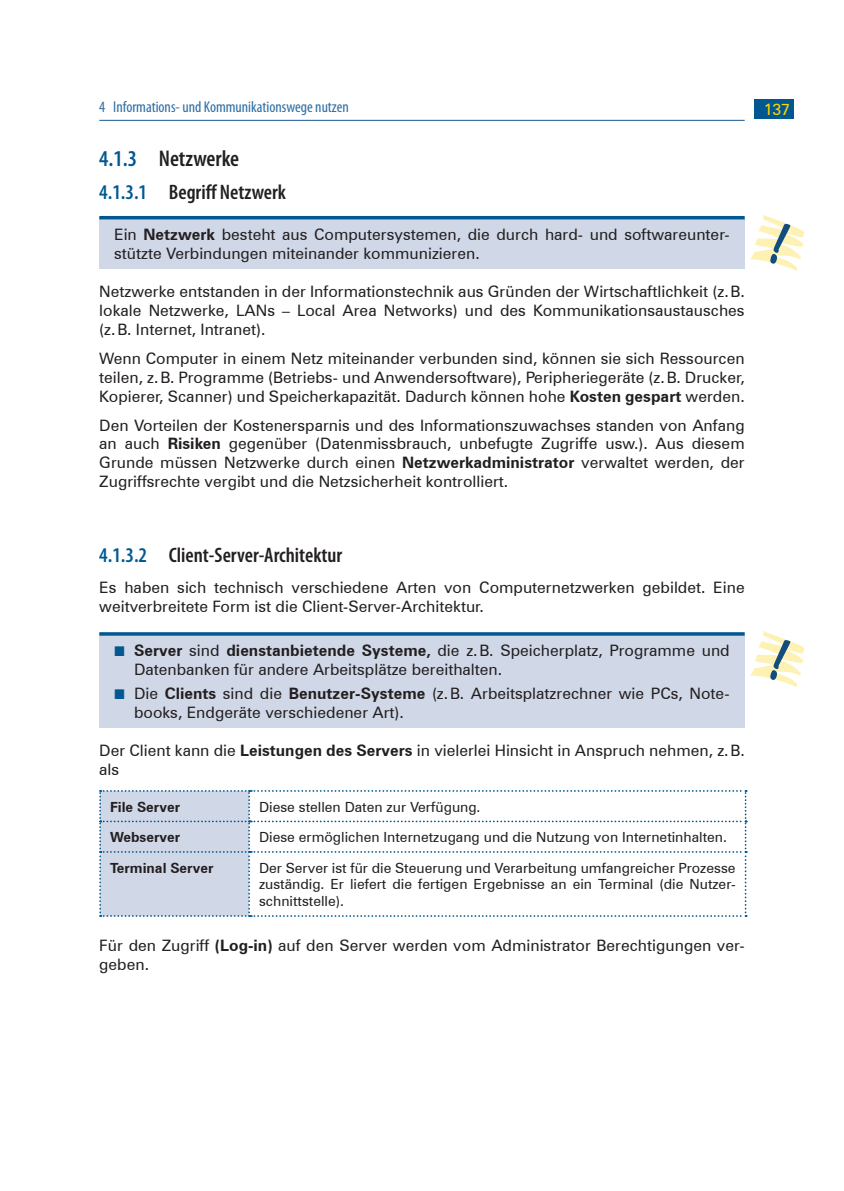
<style>
.page{position:relative;width:844px;height:1191px;background:#fff}
.page>*{position:absolute;margin:0;border:0;box-sizing:border-box;transform-origin:0 0}
.t1{font:600 condensed 22.75px "Myriad Pro";color:#231f20}
.t2{font:600 condensed 21px "Myriad Pro";color:#231f20}
.Fließtext{font:15.75px/18.9px "Zurich BT";color:#231f20}
.Merke-Text{font:15.75px/18.9px "Zurich BT";color:#231f20}
.Kolumnentitel_rechts{font:condensed 15.75px "Myriad Pro";color:#2d6da1}
.Seitenzahl{font:15.75px "Zurich BT";color:#fed304}
.Tabelle{font:14px/16.8px "Zurich BT";color:#231f20;text-align:justify}
.Tabelle-2{font:700 14px "Zurich BT";color:#231f20}
.s1{color:#015891}
.s2{font-weight:700}
.s3{font-family:"Uni Math";font-size:14px;color:#015891}
</style>
<div class="page">
<hr style="left:99px;top:120px;width:645px;height:1px;background:#1a5a92">
<div style="left:754px;top:99px;width:40px;height:20px;background:#015891"></div>
<div style="left:99px;top:218px;width:645px;height:50px;background:#d0d8e8"></div>
<hr style="left:99px;top:216px;width:645px;height:3px;background:#015891">
<div style="left:99px;top:634px;width:645px;height:93px;background:#d0d8e8"></div>
<hr style="left:99px;top:632px;width:645px;height:3px;background:#015891">
<svg style="left:99px;top:790px;width:647px;height:127px"></svg>
<svg style="left:750px;top:215px;width:54px;height:56px"></svg>
<svg style="left:750px;top:631px;width:54px;height:56px"></svg>
<p class="Kolumnentitel_rechts" style="left:99px;top:99px;width:251px">4 Informations- und Kommunikationswege nutzen</p>
<p class="Seitenzahl" style="left:763px;top:100px;width:28px">137</p>
<p class="t1" style="left:99px;top:146px;width:141px"><span class="s1">4.1.3</span> Netzwerke</p>
<p class="t2" style="left:99px;top:180px;width:188px"><span class="s1">4.1.3.1</span> Begriff Netzwerk</p>
<p class="Merke-Text" style="left:114px;top:224px;width:617px">Ein <span class="s2">Netzwerk</span> besteht aus Computersystemen, die durch hard- und softwareunter&shy;stützte Verbindungen miteinander kommunizieren.</p>
<p class="Fließtext" style="left:99px;top:282px;width:646px;text-align:justify">Netzwerke entstanden in der Informationstechnik aus Gründen der Wirtschaftlichkeit (z.B. lokale Netzwerke, LANs – Local Area Networks) und des Kommunikationsaustausches (z.B. Internet, Intranet).</p>
<p class="Fließtext" style="left:99px;top:349px;width:646px;text-align:justify">Wenn Computer in einem Netz miteinander verbunden sind, können sie sich Ressourcen teilen, z.B. Programme (Betriebs- und Anwendersoftware), Peripheriegeräte (z.B. Drucker, Kopierer, Scanner) und Speicherkapazität. Dadurch können hohe <span class="s2">Kosten gespart</span> werden.</p>
<p class="Fließtext" style="left:99px;top:415px;width:646px;text-align:justify">Den Vorteilen der Kostenersparnis und des Informationszuwachses standen von Anfang an auch <span class="s2">Risiken</span> gegenüber (Datenmissbrauch, unbefugte Zugriffe usw.). Aus diesem Grunde müssen Netzwerke durch einen <span class="s2">Netzwerkadministrator</span> verwaltet werden, der Zugriffsrechte vergibt und die Netzsicherheit kontrolliert.</p>
<p class="t2" style="left:99px;top:543px;width:244px"><span class="s1">4.1.3.2</span> Client-Server-Architektur</p>
<p class="Fließtext" style="left:99px;top:578px;width:646px">Es haben sich technisch verschiedene Arten von Computernetzwerken gebildet. Eine weitverbreitete Form ist die Client-Server-Architektur.</p>
<p class="Fließtext" style="left:134px;top:640px;width:597px;text-indent:-20px"><span class="s3">■</span> <span class="s2">Server</span> sind <span class="s2">dienstanbietende Systeme,</span> die z.B. Speicherplatz, Programme und<br>Datenbanken für andere Arbeitsplätze bereithalten.</p>
<p class="Fließtext" style="left:134px;top:683px;width:597px;text-indent:-20px"><span class="s3">■</span> Die <span class="s2">Clients</span> sind die <span class="s2">Benutzer-Systeme</span> (z.B. Arbeitsplatzrechner wie PCs, Note&shy;books, Endgeräte verschiedener Art).</p>
<p class="Fließtext" style="left:99px;top:741px;width:646px">Der Client kann die <span class="s2">Leistungen des Servers</span> in vielerlei Hinsicht in Anspruch nehmen, z.B. als</p>
<p class="Tabelle-2" style="left:110px;top:798px;width:72px">File Server</p>
<p class="Tabelle" style="left:259px;top:798px;width:223px">Diese stellen Daten zur Verfügung.</p>
<p class="Tabelle-2" style="left:110px;top:828px;width:72px">Webserver</p>
<p class="Tabelle" style="left:259px;top:828px;width:469px">Diese ermöglichen Internetzugang und die Nutzung von Internetinhalten.</p>
<p class="Tabelle-2" style="left:110px;top:859px;width:105px">Terminal Server</p>
<p class="Tabelle" style="left:259px;top:859px;width:478px">Der Server ist für die Steuerung und Verarbeitung umfangreicher Prozesse zuständig. Er liefert die fertigen Ergebnisse an ein Terminal (die Nutzer&shy;schnittstelle).</p>
<p class="Fließtext" style="left:99px;top:935px;width:646px">Für den Zugriff <span class="s2">(Log-in)</span> auf den Server werden vom Administrator Berechtigungen ver&shy;geben.</p>
</div>
